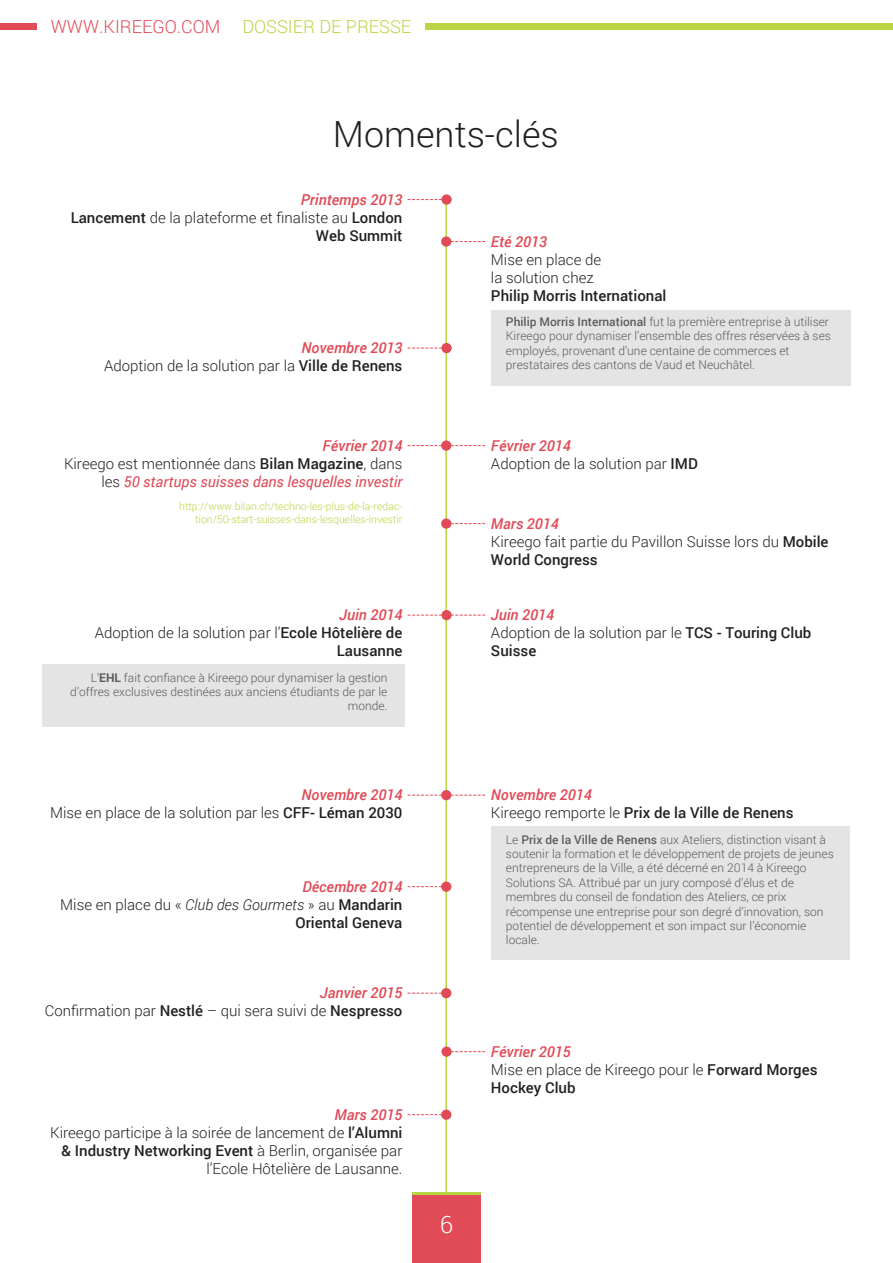
<style>
.page{position:relative;width:893px;height:1263px;background:#fff}
.page>*{position:absolute;margin:0;border:0;box-sizing:border-box;transform-origin:0 0}
.t1{font:300 36px "Roboto";color:#231f20}
.t2{font:300 24px "Roboto";color:#fff}
.t3{font:300 18px "Roboto";color:#e04b57}
.t4{font:300 15px/18px "Roboto";color:#231f20;text-align:right}
.t5{font:500 15px/18px "Roboto";color:#231f20}
.t6{font:italic 15px/18px "Roboto";color:#e04b57;text-align:right}
.t7{font:italic 500 15px "Roboto";color:#e04b57}
.t8{font:300 12px/14.4px "Roboto";color:#5a5d5e}
.t9{font:300 10.5px/12.6px "Roboto";color:#bad544;text-align:right}
.s1{color:#bad544}
.s2{font-weight:500;font-style:italic;color:#e04b57}
.s3{font-weight:500}
.s4{font-weight:300;font-style:normal;color:#231f20}
.s5{font-weight:500;font-style:normal;color:#231f20}
.s6{font-weight:700}
.s7{font-style:italic;color:#e04b57}
.s8{font-weight:300}
.s9{font-weight:300;font-style:italic}
</style>
<div class="page">
<div style="left:43px;top:664px;width:362px;height:62px;background:#e3e4e3"></div>
<div style="left:491px;top:826px;width:358px;height:133px;background:#e3e4e3"></div>
<div style="left:491px;top:310px;width:359px;height:76px;background:#e3e4e3"></div>
<svg style="left:408px;top:199px;width:33px;height:1px"></svg>
<hr style="left:445px;top:200px;width:2px;height:993px;background:#bad544">
<div style="left:441px;top:194px;width:11px;height:11px;background:#e04b57;border-radius:50%"></div>
<svg style="left:408px;top:348px;width:33px;height:1px"></svg>
<div style="left:441px;top:343px;width:11px;height:10px;background:#e04b57;border-radius:50%"></div>
<svg style="left:451px;top:241px;width:34px;height:1px"></svg>
<div style="left:441px;top:236px;width:10px;height:11px;background:#e04b57;border-radius:50%"></div>
<svg style="left:451px;top:523px;width:34px;height:1px"></svg>
<div style="left:441px;top:440px;width:10px;height:11px;background:#e04b57;border-radius:50%"></div>
<div style="left:441px;top:518px;width:10px;height:11px;background:#e04b57;border-radius:50%"></div>
<svg style="left:408px;top:615px;width:77px;height:1px"></svg>
<div style="left:441px;top:610px;width:11px;height:10px;background:#e04b57;border-radius:50%"></div>
<svg style="left:452px;top:1051px;width:33px;height:1px"></svg>
<div style="left:441px;top:1046px;width:11px;height:11px;background:#e04b57;border-radius:50%"></div>
<svg style="left:408px;top:445px;width:77px;height:1px"></svg>
<div style="left:441px;top:790px;width:10px;height:10px;background:#e04b57;border-radius:50%"></div>
<svg style="left:408px;top:795px;width:77px;height:1px"></svg>
<div style="left:441px;top:881px;width:10px;height:11px;background:#e04b57;border-radius:50%"></div>
<svg style="left:408px;top:886px;width:33px;height:1px"></svg>
<div style="left:441px;top:988px;width:10px;height:10px;background:#e04b57;border-radius:50%"></div>
<svg style="left:408px;top:993px;width:34px;height:1px"></svg>
<div style="left:441px;top:1109px;width:10px;height:11px;background:#e04b57;border-radius:50%"></div>
<svg style="left:408px;top:1114px;width:33px;height:1px"></svg>
<div style="left:0;top:23px;width:37px;height:6px;background:#e04b57"></div>
<div style="left:425px;top:23px;width:468px;height:6px;background:#bad544"></div>
<div style="left:412px;top:1195px;width:68px;height:68px;background:#e04b57"></div>
<hr style="left:412px;top:1192px;width:68px;height:3px;background:#bad544">
<h3 class="t3" style="left:51px;top:15px;width:362px">WWW.KIREEGO.COM <span class="s1">DOSSIER DE PRESSE</span></h3>
<h1 class="t1" style="left:333px;top:109px;width:228px">Moments-clés</h1>
<p class="t4" style="left:71px;top:190px;width:333px"><span class="s2">Printemps 2013<br></span><span class="s3">Lancement</span> de la plateforme et finaliste au <span class="s3">London<br>Web Summit</span></p>
<p class="t4" style="left:104px;top:338px;width:300px"><span class="s2">Novembre 2013<br></span>Adoption de la solution par la <span class="s3">Ville de Renens</span></p>
<p class="t6" style="left:64px;top:436px;width:340px"><span class="s3">Février 2014<br></span><span class="s4">Kireego est mentionnée dans</span> <span class="s5">Bilan Magazine</span><span class="s4">, dans les</span> 50 startups suisses dans lesquelles investir</p>
<p class="t9" style="left:179px;top:500px;width:225px">http://www.bilan.ch/techno-les-plus-de-la-redac&shy;tion/50-start-suisses-dans-lesquelles-investir</p>
<p class="t4" style="left:95px;top:605px;width:309px"><span class="s2">Juin 2014<br></span>Adoption de la solution par l’<span class="s3">Ecole Hôtelière de<br>Lausanne</span></p>
<p class="t8" style="left:70px;top:670px;width:319px;text-align:right">L’<span class="s6">EHL</span> fait confiance à Kireego pour dynamiser la gestion d’offres exclusives destinées aux anciens étudiants de par le monde.</p>
<p class="t4" style="left:50px;top:785px;width:354px"><span class="s2">Novembre 2014<br></span>Mise en place de la solution par les <span class="s3">CFF- Léman 2030</span></p>
<p class="t5" style="left:60px;top:877px;width:344px;text-align:right"><span class="s7">Décembre 2014<br></span><span class="s8">Mise en place du «</span> <span class="s9">Club des Gourmets</span> <span class="s8">» au</span> Mandarin<br>Oriental Geneva</p>
<p class="t4" style="left:45px;top:983px;width:359px"><span class="s2">Janvier 2015<br></span>Confirmation par <span class="s3">Nestlé</span> – qui sera suivi de <span class="s3">Nespresso</span></p>
<p class="t4" style="left:50px;top:1105px;width:354px"><span class="s2">Mars 2015<br></span>Kireego participe à la soirée de lancement de <span class="s3">l’Alumni &amp; Industry Networking Event</span> à Berlin, organisée par l’Ecole Hôtelière de Lausanne.</p>
<h2 class="t2" style="left:440px;top:1208px;width:15px">6</h2>
<p class="t7" style="left:491px;top:231px;width:58px">Eté 2013</p>
<p class="t4" style="left:491px;top:250px;width:112px;text-align:left">Mise en place de la solution chez</p>
<p class="t5" style="left:491px;top:286px;width:177px">Philip Morris International</p>
<p class="t8" style="left:506px;top:314px;width:327px"><span class="s3">Philip Morris International</span> fut la première entreprise à utiliser Kireego pour dynamiser l’ensemble des offres réservées à ses employés, provenant d’une centaine de commerces et prestataires des cantons de Vaud et Neuchâtel.</p>
<p class="t4" style="left:491px;top:436px;width:208px;text-align:left"><span class="s2">Février 2014<br></span>Adoption de la solution par <span class="s3">IMD</span></p>
<p class="t4" style="left:491px;top:514px;width:339px;text-align:left"><span class="s2">Mars 2014<br></span>Kireego fait partie du Pavillon Suisse lors du <span class="s3">Mobile<br>World Congress</span></p>
<p class="t4" style="left:491px;top:605px;width:322px;text-align:left"><span class="s2">Juin 2014<br></span>Adoption de la solution par le <span class="s3">TCS - Touring Club<br>Suisse</span></p>
<p class="t5" style="left:491px;top:785px;width:304px"><span class="s7">Novembre 2014<br></span><span class="s8">Kireego remporte le</span> Prix de la Ville de Renens</p>
<p class="t8" style="left:506px;top:832px;width:329px">Le <span class="s3">Prix de la Ville de Renens</span> aux Ateliers, distinction visant à soutenir la formation et le développement de projets de jeunes entrepreneurs de la Ville, a été décerné en 2014 à Kireego Solutions SA. Attribué par un jury composé d’élus et de membres du conseil de fondation des Ateliers, ce prix récompense une entreprise pour son degré d’innovation, son potentiel de développement et son impact sur l’économie locale.</p>
<p class="t4" style="left:491px;top:1042px;width:328px;text-align:left"><span class="s2">Février 2015<br></span>Mise en place de Kireego pour le <span class="s3">Forward Morges<br>Hockey Club</span></p>
</div>
